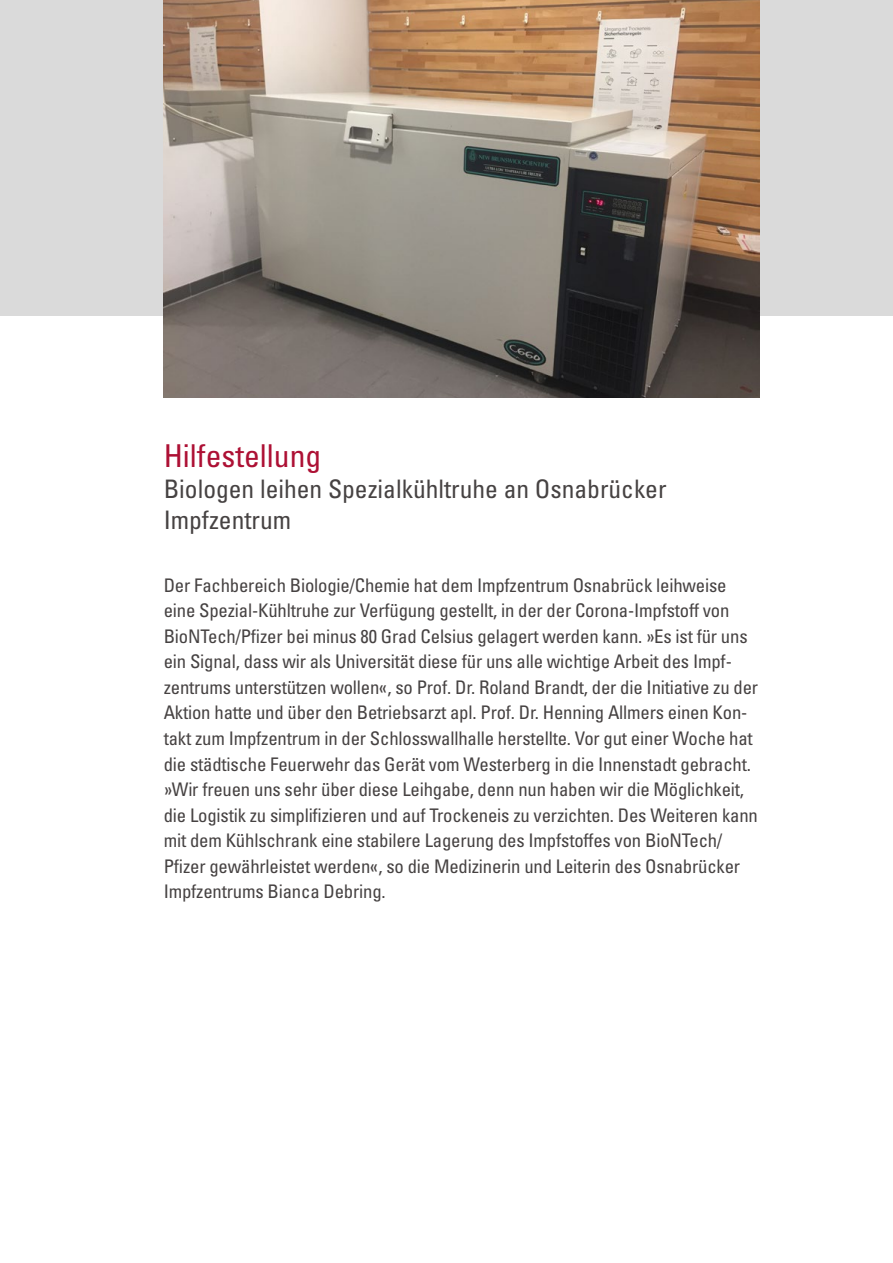
<style>
.page{position:relative;width:893px;height:1263px;background:#fff}
.page>*{position:absolute;margin:0;border:0;box-sizing:border-box;transform-origin:0 0}
.t1{font:condensed 31.5px "Univers LT Pro";color:#ad1034}
.t2{font:condensed 25.5px/30.6px "Univers LT Pro";color:#464242}
.t3{font:condensed 18.75px/25.5px "Univers LT Pro";letter-spacing:-.01em;color:#464242}
</style>
<div class="page">
<div style="left:0;top:0;width:893px;height:316px;background:#dadada"></div>
<img style="left:164px;top:0;width:595px;height:397px">
<h1 class="t1" style="left:164px;top:436px;width:159px">Hilfestellung</h1>
<h2 class="t2" style="left:164px;top:473px;width:504px">Biologen leihen Spezialkühltruhe an Osnabrücker<br>Impfzentrum</h2>
<p class="t3" style="left:164px;top:572px;width:596px">Der Fachbereich Biologie/Chemie hat dem Impfzentrum Osnabrück leihweise eine Spezial-Kühltruhe zur Verfügung gestellt, in der der Corona-Impfstoff von BioNTech/Pfizer bei minus 80 Grad Celsius gelagert werden kann. »Es ist für uns ein Signal, dass wir als Universität diese für uns alle wichtige Arbeit des Impf&shy;zentrums unterstützen wollen«, so Prof. Dr. Roland Brandt, der die Initiative zu der Aktion hatte und über den Betriebsarzt apl. Prof. Dr. Henning Allmers einen Kon&shy;takt zum Impfzentrum in der Schlosswallhalle herstellte. Vor gut einer Woche hat die städtische Feuerwehr das Gerät vom Westerberg in die Innenstadt gebracht. »Wir freuen uns sehr über diese Leihgabe, denn nun haben wir die Möglichkeit, die Logistik zu simplifizieren und auf Trockeneis zu verzichten. Des Weiteren kann mit dem Kühlschrank eine stabilere Lagerung des Impfstoffes von BioNTech/ Pfizer gewährleistet werden«, so die Medizinerin und Leiterin des Osnabrücker Impfzentrums Bianca Debring.</p>
</div>
